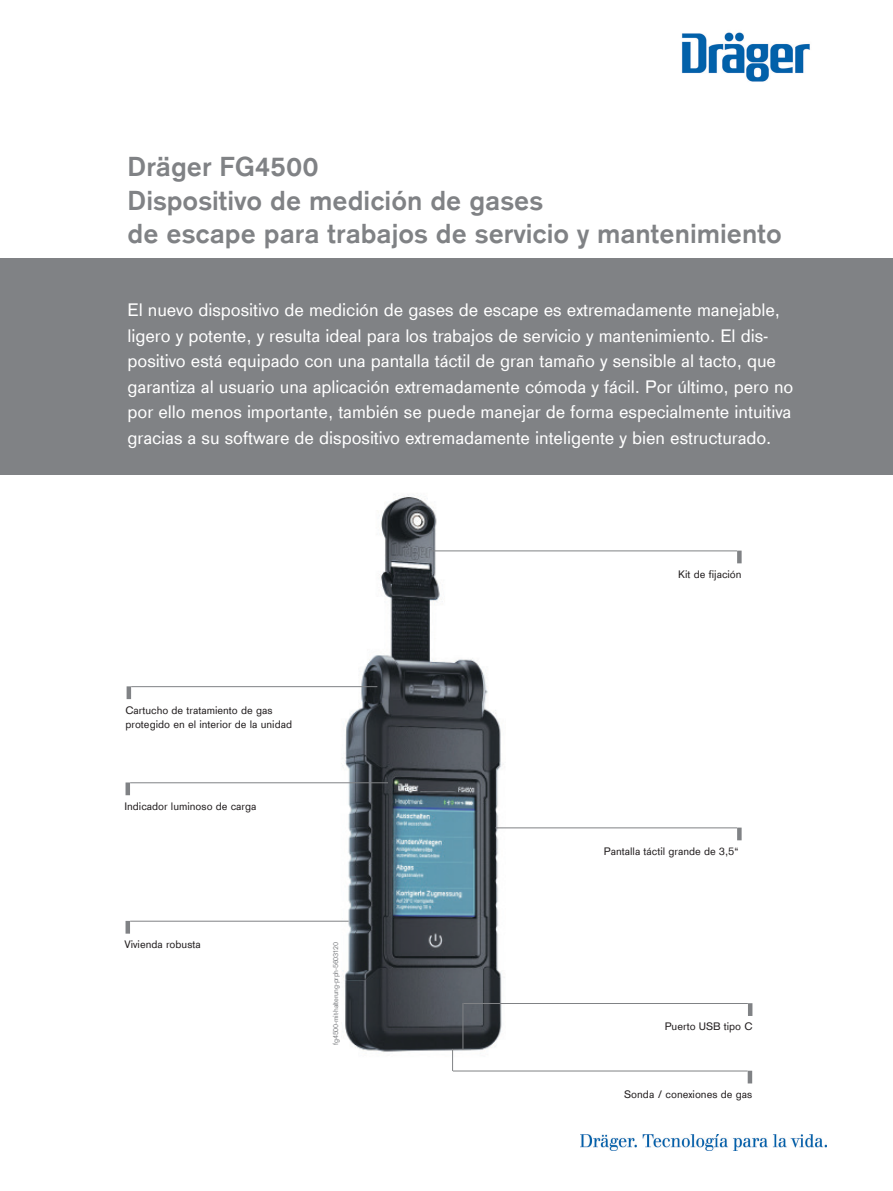
<style>
.page{position:relative;width:893px;height:1191px;background:#fff}
.page>*{position:absolute;margin:0;border:0;box-sizing:border-box;transform-origin:0 0}
.t1{font:700 28.5px/33px "Draeger San";color:#808285}
.t2{font:18.75px/25.5px "Draeger San";letter-spacing:-.005em;color:#fff}
.t3{font:11.25px/14.2px "Draeger San";color:#231f20}
.t4{font:7.5px "Draeger San";letter-spacing:-.035em;color:#808285}
</style>
<div class="page">
<img style="left:580px;top:1134px;width:246px;height:16px">
<img style="left:230px;top:494px;width:339px;height:578px">
<div style="left:0;top:258px;width:893px;height:217px;background:#808285"></div>
<img style="left:681px;top:32px;width:129px;height:50px">
<svg style="left:658px;top:828px;width:35px;height:1px"></svg>
<hr style="left:126px;top:782px;width:4px;height:13px;background:#808285">
<hr style="left:130px;top:782px;width:258px;height:1px;background:#808285">
<div style="left:737px;top:827px;width:5px;height:13px;background:#808285"></div>
<hr style="left:495px;top:827px;width:242px;height:1px;background:#808285">
<hr style="left:748px;top:1070px;width:4px;height:13px;background:#808285">
<hr style="left:453px;top:1070px;width:295px;height:1px;background:#808285">
<hr style="left:127px;top:686px;width:4px;height:13px;background:#808285">
<hr style="left:131px;top:686px;width:246px;height:1px;background:#808285">
<svg style="left:452px;top:1049px;width:1px;height:22px"></svg>
<svg style="left:658px;top:551px;width:35px;height:1px"></svg>
<div style="left:737px;top:550px;width:5px;height:13px;background:#808285"></div>
<hr style="left:432px;top:550px;width:305px;height:1px;background:#808285">
<hr style="left:126px;top:921px;width:4px;height:12px;background:#808285">
<hr style="left:130px;top:921px;width:219px;height:1px;background:#808285">
<hr style="left:748px;top:1003px;width:4px;height:13px;background:#808285">
<hr style="left:463px;top:1003px;width:285px;height:1px;background:#808285">
<hr style="left:463px;top:1003px;width:1px;height:46px;background:#808285">
<h1 class="t1" style="left:128px;top:149px;width:656px">Dräger FG4500<br>Dispositivo de medición de gases<br>de escape para trabajos de servicio y mantenimiento</h1>
<p class="t2" style="left:128px;top:296px;width:667px">El nuevo dispositivo de medición de gases de escape es extremadamente manejable, ligero y potente, y resulta ideal para los trabajos de servicio y mantenimiento. El dis&shy;positivo está equipado con una pantalla táctil de gran tamaño y sensible al tacto, que garantiza al usuario una aplicación extremadamente cómoda y fácil. Por último, pero no por ello menos importante, también se puede manejar de forma especialmente intuitiva gracias a su software de dispositivo extremadamente inteligente y bien estructurado.</p>
<p class="t3" style="left:125px;top:702px;width:168px">Cartucho de tratamiento de gas protegido en el interior de la unidad</p>
<p class="t3" style="left:124px;top:798px;width:134px">Indicador luminoso de carga</p>
<p class="t3" style="left:124px;top:936px;width:78px">Vivienda robusta</p>
<p class="t4" style="left:331px;top:1044px;width:104px;rotate:-90deg">fg4500-mit-halterung-prph-5603120</p>
<p class="t3" style="left:678px;top:566px;width:65px">Kit de fijación</p>
<p class="t3" style="left:604px;top:843px;width:136px">Pantalla táctil grande de 3,5“</p>
<p class="t3" style="left:665px;top:1019px;width:89px">Puerto USB tipo C</p>
<p class="t3" style="left:624px;top:1086px;width:130px">Sonda / conexiones de gas</p>
</div>
